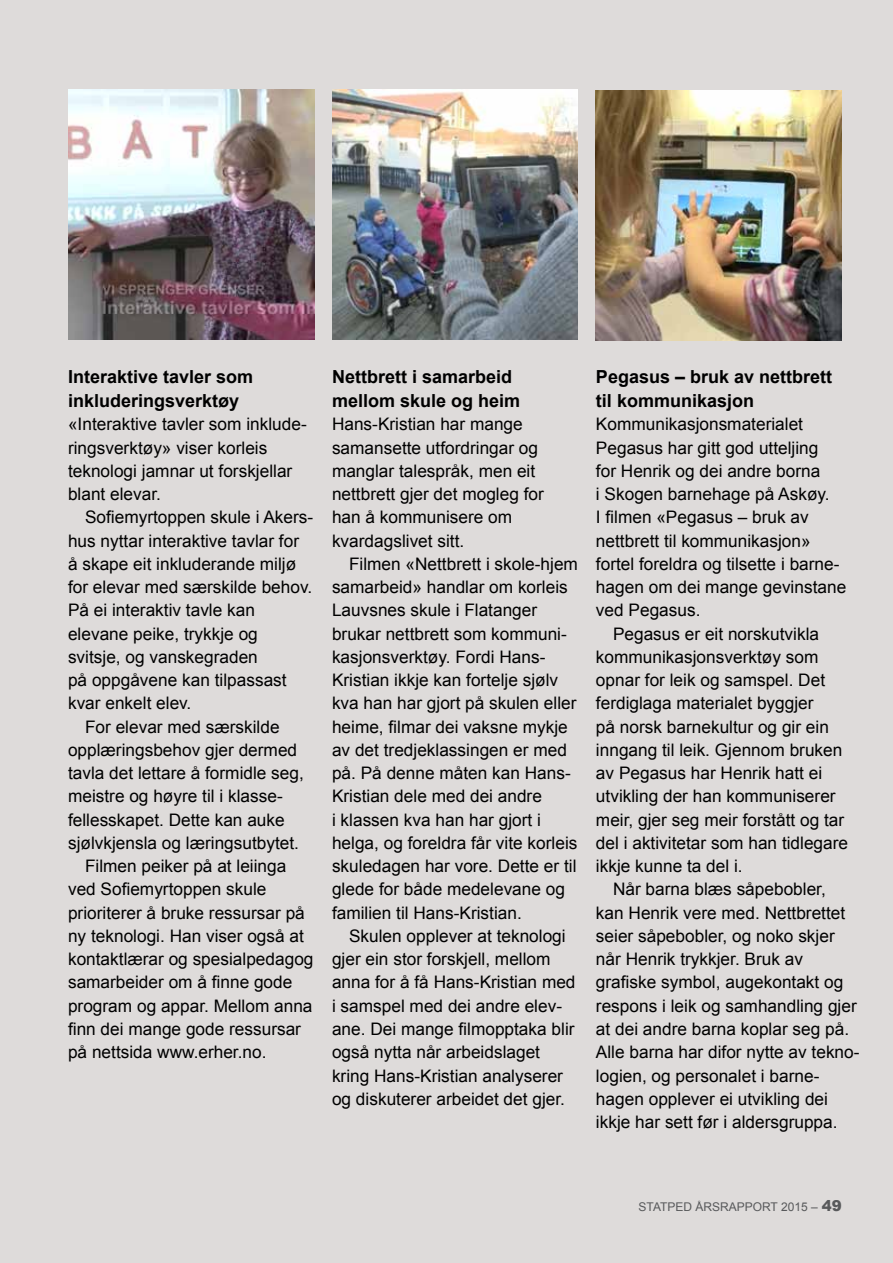
<style>
.page{position:relative;width:893px;height:1263px;background:#dedbda}
.page>*{position:absolute;margin:0;border:0;box-sizing:border-box;transform-origin:0 0}
.t1{font:700 18px/24px "Arial";color:#000}
.t2{font:17.25px/23.2px "Arial";color:#000}
.t3{font:12px "Arial";color:#58595b}
.s1{font-weight:900;font-size:15px}
</style>
<div class="page">
<img style="left:332px;top:89px;width:246px;height:250px">
<img style="left:596px;top:91px;width:246px;height:250px">
<img style="left:68px;top:89px;width:246px;height:250px">
<p class="t1" style="left:68px;top:365px;width:187px">Interaktive tavler som inkluderingsverktøy</p>
<p class="t2" style="left:68px;top:413px;width:239px">«Interaktive tavler som inklude&shy;ringsverktøy» viser korleis teknologi jamnar ut forskjellar blant elevar.</p>
<p class="t2" style="left:85px;top:506px;width:229px">Sofiemyrtoppen skule i Akers-</p>
<p class="t2" style="left:68px;top:529px;width:233px">hus nyttar interaktive tavlar for</p>
<p class="t2" style="left:68px;top:552px;width:230px">å skape eit inkluderande miljø</p>
<p class="t2" style="left:68px;top:576px;width:246px">for elevar med særskilde behov.</p>
<p class="t2" style="left:68px;top:599px;width:188px">På ei interaktiv tavle kan</p>
<p class="t2" style="left:68px;top:622px;width:191px">elevane peike, trykkje og</p>
<p class="t2" style="left:68px;top:645px;width:191px">svitsje, og vanskegraden</p>
<p class="t2" style="left:68px;top:669px;width:220px">på oppgåvene kan tilpassast</p>
<p class="t2" style="left:68px;top:692px;width:125px">kvar enkelt elev.</p>
<p class="t2" style="left:85px;top:715px;width:196px">For elevar med særskilde</p>
<p class="t2" style="left:68px;top:738px;width:231px">opplæringsbehov gjer dermed</p>
<p class="t2" style="left:68px;top:762px;width:237px">tavla det lettare å formidle seg,</p>
<p class="t2" style="left:68px;top:785px;width:215px">meistre og høyre til i klasse-</p>
<p class="t2" style="left:68px;top:808px;width:218px">fellesskapet. Dette kan auke</p>
<p class="t2" style="left:68px;top:831px;width:233px">sjølvkjensla og læringsutbytet.</p>
<p class="t2" style="left:85px;top:855px;width:203px">Filmen peiker på at leiinga</p>
<p class="t2" style="left:68px;top:878px;width:200px">ved Sofiemyrtoppen skule</p>
<p class="t2" style="left:68px;top:901px;width:238px">prioriterer å bruke ressursar på</p>
<p class="t2" style="left:68px;top:924px;width:237px">ny teknologi. Han viser også at</p>
<p class="t2" style="left:68px;top:948px;width:247px">kontaktlærar og spesialpedagog</p>
<p class="t2" style="left:68px;top:971px;width:226px">samarbeider om å finne gode</p>
<p class="t2" style="left:68px;top:994px;width:246px">program og appar. Mellom anna</p>
<p class="t2" style="left:68px;top:1017px;width:234px">finn dei mange gode ressursar</p>
<p class="t2" style="left:68px;top:1041px;width:200px">på nettsida www.erher.no.</p>
<p class="t1" style="left:332px;top:365px;width:190px">Nettbrett i samarbeid mellom skule og heim</p>
<p class="t2" style="left:332px;top:413px;width:213px">Hans-Kristian har mange samansette utfordringar og manglar talespråk, men eit nettbrett gjer det mogleg for han å kommunisere om kvardagslivet sitt.</p>
<p class="t2" style="left:332px;top:552px;width:247px;text-indent:17px">Filmen «Nettbrett i skole-hjem samarbeid» handlar om korleis<br>Lauvsnes skule i Flatanger brukar nettbrett som kommuni&shy;kasjonsverktøy. Fordi Hans-<br>Kristian ikkje kan fortelje sjølv kva han har gjort på skulen eller heime, filmar dei vaksne mykje av det tredjeklassingen er med på. På denne måten kan Hans-<br>Kristian dele med dei andre<br>i klassen kva han har gjort i helga, og foreldra får vite korleis skuledagen har vore. Dette er til glede for både medelevane og familien til Hans-Kristian.</p>
<p class="t2" style="left:332px;top:924px;width:245px;text-indent:17px">Skulen opplever at teknologi gjer ein stor forskjell, mellom anna for å få Hans-Kristian med i samspel med dei andre elev&shy;ane. Dei mange filmopptaka blir også nytta når arbeidslaget kring Hans-Kristian analyserer og diskuterer arbeidet det gjer.</p>
<p class="t1" style="left:596px;top:365px;width:238px">Pegasus – bruk av nettbrett til kommunikasjon</p>
<p class="t2" style="left:596px;top:413px;width:209px">Kommunikasjonsmaterialet</p>
<p class="t2" style="left:596px;top:436px;width:224px">Pegasus har gitt god utteljing</p>
<p class="t2" style="left:596px;top:459px;width:226px">for Henrik og dei andre borna</p>
<p class="t2" style="left:596px;top:483px;width:235px">i Skogen barnehage på Askøy.</p>
<p class="t2" style="left:596px;top:506px;width:214px">I filmen «Pegasus – bruk av</p>
<p class="t2" style="left:596px;top:529px;width:216px">nettbrett til kommunikasjon»</p>
<p class="t2" style="left:596px;top:552px;width:245px">fortel foreldra og tilsette i barne-</p>
<p class="t2" style="left:596px;top:576px;width:252px">hagen om dei mange gevinstane</p>
<p class="t2" style="left:596px;top:599px;width:106px">ved Pegasus.</p>
<p class="t2" style="left:613px;top:622px;width:208px">Pegasus er eit norskutvikla</p>
<p class="t2" style="left:596px;top:645px;width:224px">kommunikasjonsverktøy som</p>
<p class="t2" style="left:596px;top:669px;width:231px">opnar for leik og samspel. Det</p>
<p class="t2" style="left:596px;top:692px;width:219px">ferdiglaga materialet byggjer</p>
<p class="t2" style="left:596px;top:715px;width:234px">på norsk barnekultur og gir ein</p>
<p class="t2" style="left:596px;top:738px;width:248px">inngang til leik. Gjennom bruken</p>
<p class="t2" style="left:596px;top:762px;width:228px">av Pegasus har Henrik hatt ei</p>
<p class="t2" style="left:596px;top:785px;width:241px">utvikling der han kommuniserer</p>
<p class="t2" style="left:596px;top:808px;width:250px">meir, gjer seg meir forstått og tar</p>
<p class="t2" style="left:596px;top:831px;width:254px">del i aktivitetar som han tidlegare</p>
<p class="t2" style="left:596px;top:855px;width:148px">ikkje kunne ta del i.</p>
<p class="t2" style="left:613px;top:878px;width:214px">Når barna blæs såpebobler,</p>
<p class="t2" style="left:596px;top:901px;width:251px">kan Henrik vere med. Nettbrettet</p>
<p class="t2" style="left:596px;top:924px;width:240px">seier såpebobler, og noko skjer</p>
<p class="t2" style="left:596px;top:948px;width:209px">når Henrik trykkjer. Bruk av</p>
<p class="t2" style="left:596px;top:971px;width:249px">grafiske symbol, augekontakt og</p>
<p class="t2" style="left:596px;top:994px;width:262px">respons i leik og samhandling gjer</p>
<p class="t2" style="left:596px;top:1017px;width:255px">at dei andre barna koplar seg på.</p>
<p class="t2" style="left:596px;top:1041px;width:264px">Alle barna har difor nytte av tekno-</p>
<p class="t2" style="left:596px;top:1064px;width:225px">logien, og personalet i barne-</p>
<p class="t2" style="left:596px;top:1087px;width:234px">hagen opplever ei utvikling dei</p>
<p class="t2" style="left:596px;top:1110px;width:243px">ikkje har sett før i aldersgruppa.</p>
<p class="t3" style="left:639px;top:1199px;width:205px">STATPED ÅRSRAPPORT 2015 – <span class="s1">49</span></p>
</div>
